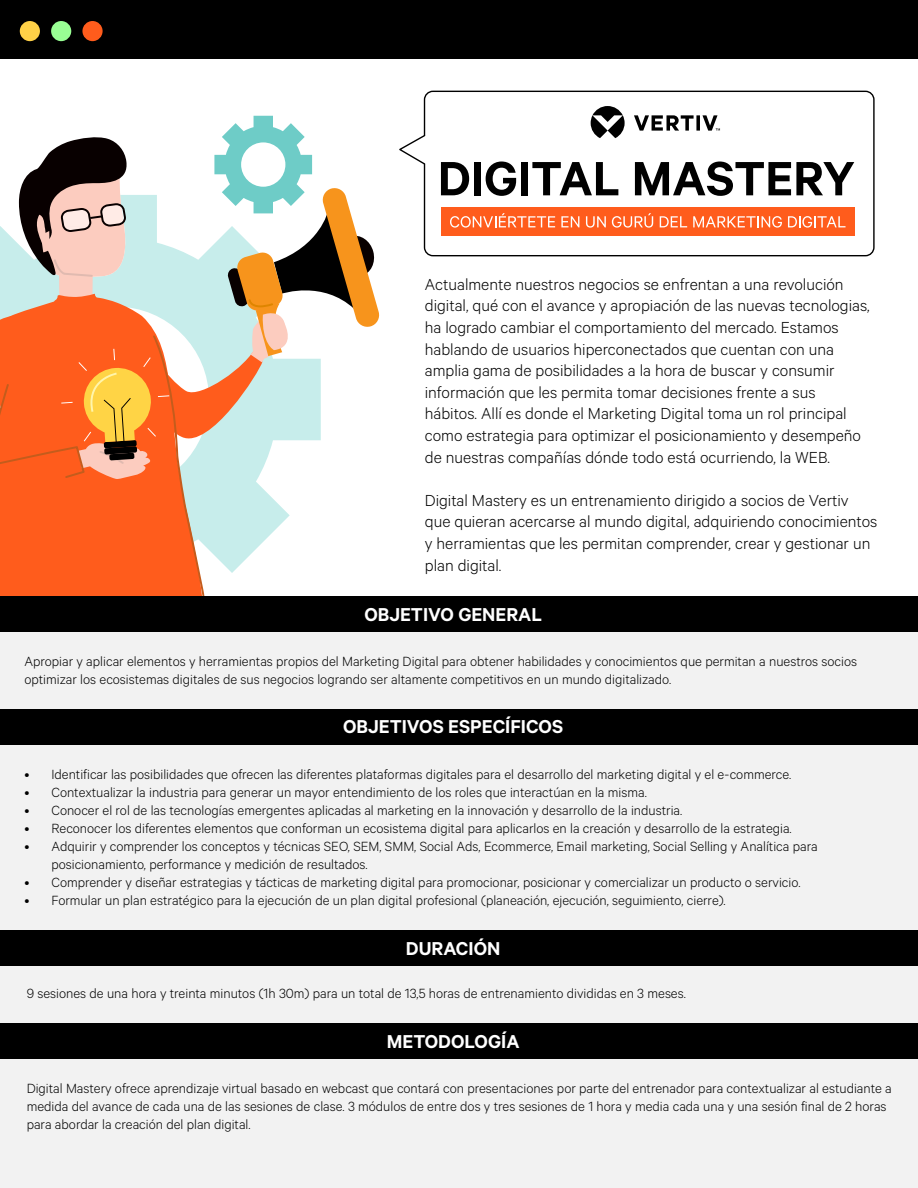
<style>
.page{position:relative;width:918px;height:1188px;background:#000}
.page>*{position:absolute;margin:0;border:0;box-sizing:border-box;transform-origin:0 0}
.t1{font:600 21px "Calibre";color:#fff}
.t2{font:300 18px/21.6px "Calibre";color:#000}
.t3{font:300 15px/18px "Calibre";color:#000}
</style>
<div class="page">
<div style="left:0;top:565px;width:918px;height:623px;background:#f2f2f2"></div>
<div style="left:20px;top:21px;width:20px;height:20px;background:#ffd147;border-radius:50%"></div>
<div style="left:51px;top:21px;width:20px;height:20px;background:#99ff94;border-radius:50%"></div>
<div style="left:82px;top:21px;width:21px;height:20px;background:#ff5c1c;border-radius:50%"></div>
<div style="left:0;top:59px;width:918px;height:537px;background:#fff"></div>
<svg style="left:0;top:116px;width:380px;height:480px"></svg>
<svg style="left:423px;top:90px;width:452px;height:167px"></svg>
<svg style="left:399px;top:134px;width:27px;height:32px"></svg>
<div style="left:441px;top:207px;width:413px;height:29px;background:#ff5c1c"></div>
<svg style="left:450px;top:213px;width:105px;height:15px"></svg>
<svg style="left:561px;top:216px;width:18px;height:11px"></svg>
<svg style="left:586px;top:216px;width:20px;height:12px"></svg>
<svg style="left:612px;top:213px;width:41px;height:15px"></svg>
<svg style="left:660px;top:216px;width:27px;height:11px"></svg>
<svg style="left:693px;top:216px;width:89px;height:12px"></svg>
<svg style="left:788px;top:216px;width:58px;height:12px"></svg>
<div style="left:0;top:596px;width:918px;height:36px;background:#000"></div>
<div style="left:0;top:709px;width:918px;height:36px;background:#000"></div>
<div style="left:0;top:930px;width:918px;height:36px;background:#000"></div>
<div style="left:0;top:1023px;width:918px;height:36px;background:#000"></div>
<p class="t2" style="left:425px;top:273px;width:446px">Actualmente nuestros negocios se enfrentan a una revolución digital, qué con el avance y apropiación de las nuevas tecnologias, ha logrado cambiar el comportamiento del mercado. Estamos hablando de usuarios hiperconectados que cuentan con una amplia gama de posibilidades a la hora de buscar y consumir información que les permita tomar decisiones frente a sus hábitos. Allí es donde el Marketing Digital toma un rol principal como estrategia para optimizar el posicionamiento y desempeño de nuestras compañías dónde todo está ocurriendo, la WEB.</p>
<p class="t2" style="left:425px;top:489px;width:454px">Digital Mastery es un entrenamiento dirigido a socios de Vertiv que quieran acercarse al mundo digital, adquiriendo conocimientos y herramientas que les permitan comprender, crear y gestionar un plan digital.</p>
<h1 class="t1" style="left:364px;top:602px;width:179px">OBJETIVO GENERAL</h1>
<p class="t3" style="left:24px;top:652px;width:834px">Apropiar y aplicar elementos y herramientas propios del Marketing Digital para obtener habilidades y conocimientos que permitan a nuestros socios optimizar los ecosistemas digitales de sus negocios logrando ser altamente competitivos en un mundo digitalizado.</p>
<h1 class="t1" style="left:343px;top:714px;width:222px">OBJETIVOS ESPECÍFICOS</h1>
<p class="t3" style="left:24px;top:764px;width:769px">• Identificar las posibilidades que ofrecen las diferentes plataformas digitales para el desarrollo del marketing digital y el e-commerce.</p>
<p class="t3" style="left:24px;top:782px;width:624px">• Contextualizar la industria para generar un mayor entendimiento de los roles que interactúan en la misma.</p>
<p class="t3" style="left:24px;top:800px;width:659px">• Conocer el rol de las tecnologías emergentes aplicadas al marketing en la innovación y desarrollo de la industria.</p>
<p class="t3" style="left:24px;top:818px;width:769px">• Reconocer los diferentes elementos que conforman un ecosistema digital para aplicarlos en la creación y desarrollo de la estrategia.</p>
<p class="t3" style="left:51px;top:836px;width:768px;text-indent:-27px">• Adquirir y comprender los conceptos y técnicas SEO, SEM, SMM, Social Ads, Ecommerce, Email marketing, Social Selling y Analítica para posicionamiento, performance y medición de resultados.</p>
<p class="t3" style="left:24px;top:872px;width:778px">• Comprender y diseñar estrategias y tácticas de marketing digital para promocionar, posicionar y comercializar un producto o servicio.</p>
<p class="t3" style="left:24px;top:890px;width:703px">• Formular un plan estratégico para la ejecución de un plan digital profesional (planeación, ejecución, seguimiento, cierre).</p>
<h1 class="t1" style="left:406px;top:936px;width:96px">DURACIÓN</h1>
<p class="t3" style="left:27px;top:984px;width:661px">9 sesiones de una hora y treinta minutos (1h 30m) para un total de 13,5 horas de entrenamiento divididas en 3 meses.</p>
<h1 class="t1" style="left:387px;top:1029px;width:134px">METODOLOGÍA</h1>
<p class="t3" style="left:27px;top:1079px;width:867px">Digital Mastery ofrece aprendizaje virtual basado en webcast que contará con presentaciones por parte del entrenador para contextualizar al estudiante a medida del avance de cada una de las sesiones de clase. 3 módulos de entre dos y tres sesiones de 1 hora y media cada una y una sesión final de 2 horas para abordar la creación del plan digital.</p>
</div>
